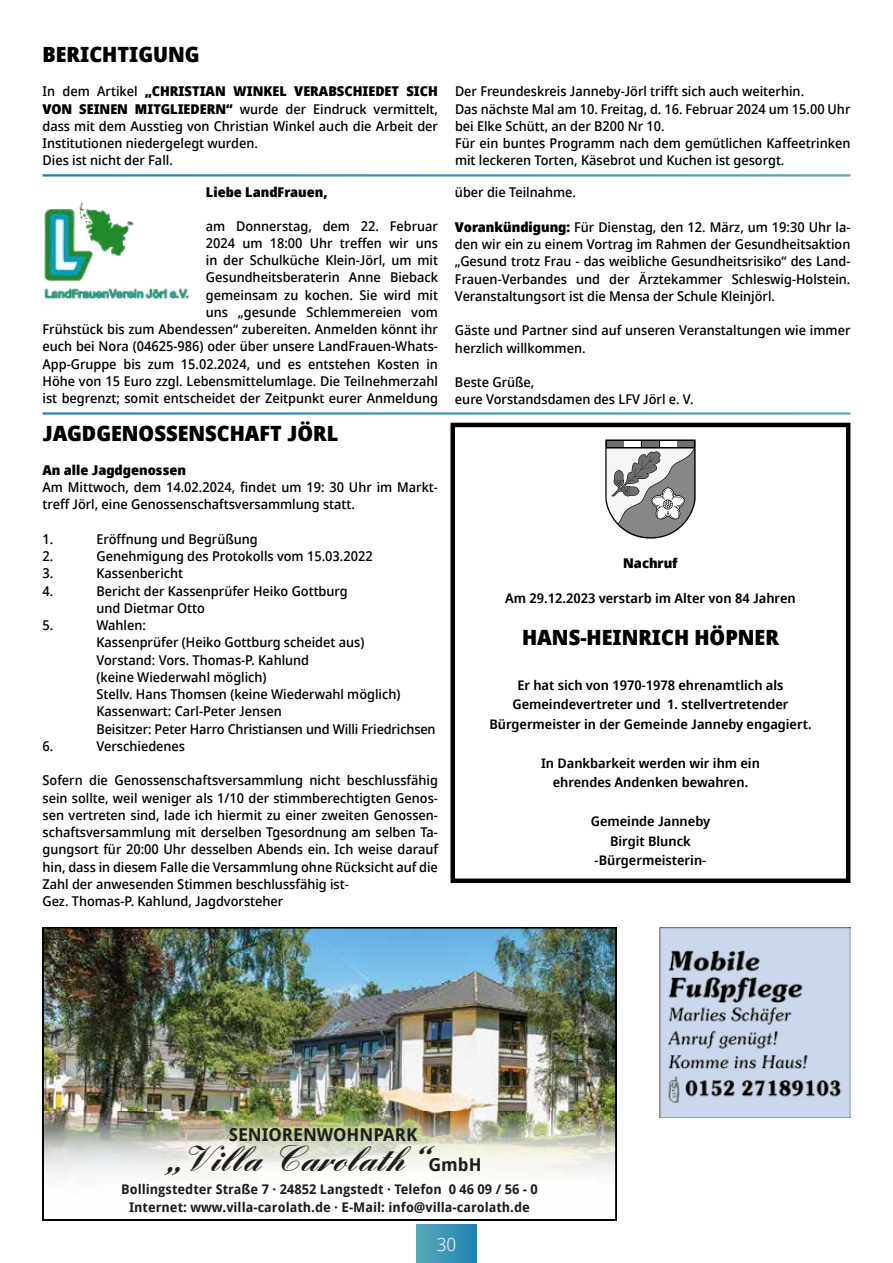
<style>
.page{position:relative;width:893px;height:1263px;background:#fff}
.page>*{position:absolute;margin:0;border:0;box-sizing:border-box;transform-origin:0 0}
.t1{font:700 36.9px "Englische Sch T";color:#1d1e1c}
.t2{font:900 21px "Avrile Sans";color:#000}
.t3{font:300 18px "Avrile Sans";color:#fff}
.t4{font:700 17.7px "Droid Sans";color:#1d1e1c}
.t5{font:500 13.5px/17.2px "Avrile Sans";color:#000}
.t6{font:600 13.5px/19.5px "Avrile Sans";color:#000;text-align:center}
.t7{font:900 13.5px "Avrile Sans";color:#000}
.t8{font:700 13.35px/18.3px "Droid Sans";color:#1d1e1c;text-align:center}
.s1{font-weight:900}
.s2{font-family:"Droid Sans";font-size:17.7px}
</style>
<div class="page">
<div style="left:417px;top:1225px;width:59px;height:38px;background:linear-gradient(to right,#59a7b5,#2084b6)"></div>
<div style="left:450px;top:423px;width:400px;height:460px;border:4px solid #000"></div>
<img style="left:44px;top:202px;width:145px;height:98px">
<svg style="left:605px;top:439px;width:91px;height:100px"></svg>
<img style="left:43px;top:927px;width:574px;height:293px">
<img style="left:660px;top:927px;width:190px;height:191px">
<h2 class="t2" style="left:43px;top:38px;width:159px">BERICHTIGUNG</h2>
<p class="t5" style="left:43px;top:83px;width:397px">In dem Artikel <span class="s1">„CHRISTIAN WINKEL VERABSCHIEDET SICH VON SEINEN MITGLIEDERN“</span> wurde der Eindruck vermittelt, dass mit dem Ausstieg von Christian Winkel auch die Arbeit der Institutionen niedergelegt wurden.<br>Dies ist nicht der Fall.</p>
<p class="t5" style="left:455px;top:83px;width:397px">Der Freundeskreis Janneby-Jörl trifft sich auch weiterhin.<br>Das nächste Mal am 10. Freitag, d. 16. Februar 2024 um 15.00 Uhr bei Elke Schütt, an der B200 Nr 10.<br>Für ein buntes Programm nach dem gemütlichen Kaffeetrinken mit leckeren Torten, Käsebrot und Kuchen ist gesorgt.</p>
<p class="t7" style="left:206px;top:182px;width:123px">Liebe LandFrauen,</p>
<p class="t5" style="left:43px;top:217px;width:397px;text-align:right">am Donnerstag, dem 22. Februar<br>2024 um 18:00 Uhr treffen wir uns<br>in der Schulküche Klein-Jörl, um mit<br>Gesundheitsberaterin Anne Bieback<br>gemeinsam zu kochen. Sie wird mit<br>uns „gesunde Schlemmereien vom<br>Frühstück bis zum Abendessen“ zubereiten. Anmelden könnt ihr euch bei Nora (04625-986) oder über unsere LandFrauen-Whats-App-Gruppe bis zum 15.02.2024, und es entstehen Kosten in Höhe von 15 Euro zzgl. Lebensmittelumlage. Die Teilnehmerzahl ist begrenzt; somit entscheidet der Zeitpunkt eurer Anmeldung</p>
<h2 class="t2" style="left:43px;top:418px;width:297px">JAGDGENOSSENSCHAFT JÖRL</h2>
<p class="t7" style="left:43px;top:460px;width:145px">An alle Jagdgenossen</p>
<p class="t5" style="left:43px;top:479px;width:397px">Am Mittwoch, dem 14.02.2024, findet um 19: 30 Uhr im Markt&shy;treff Jörl, eine Genossenschaftsversammlung statt.</p>
<p class="t5" style="left:43px;top:530px;width:12px">1.</p>
<p class="t5" style="left:97px;top:530px;width:163px">Eröffnung und Begrüßung</p>
<p class="t5" style="left:43px;top:548px;width:12px">2.</p>
<p class="t5" style="left:97px;top:548px;width:278px">Genehmigung des Protokolls vom 15.03.2022</p>
<p class="t5" style="left:43px;top:565px;width:12px">3.</p>
<p class="t5" style="left:97px;top:565px;width:88px">Kassenbericht</p>
<p class="t5" style="left:43px;top:582px;width:12px">4.</p>
<p class="t5" style="left:97px;top:582px;width:253px">Bericht der Kassenprüfer Heiko Gottburg und Dietmar Otto</p>
<p class="t5" style="left:43px;top:617px;width:12px">5.</p>
<p class="t5" style="left:97px;top:617px;width:341px">Wahlen:<br>Kassenprüfer (Heiko Gottburg scheidet aus)<br>Vorstand: Vors. Thomas-P. Kahlund<br>(keine Wiederwahl möglich)<br>Stellv. Hans Thomsen (keine Wiederwahl möglich)<br>Kassenwart: Carl-Peter Jensen<br>Beisitzer: Peter Harro Christiansen und Willi Friedrichsen</p>
<p class="t5" style="left:43px;top:738px;width:12px">6.</p>
<p class="t5" style="left:97px;top:738px;width:90px">Verschiedenes</p>
<p class="t5" style="left:43px;top:772px;width:397px">Sofern die Genossenschaftsversammlung nicht beschlussfähig sein sollte, weil weniger als 1/10 der stimmberechtigten Genos&shy;sen vertreten sind, lade ich hiermit zu einer zweiten Genossen&shy;schaftsversammlung mit derselben Tgesordnung am selben Ta&shy;gungsort für 20:00 Uhr desselben Abends ein. Ich weise darauf hin, dass in diesem Falle die Versammlung ohne Rücksicht auf die Zahl der anwesenden Stimmen beschlussfähig ist-<br>Gez. Thomas-P. Kahlund, Jagdvorsteher</p>
<p class="t5" style="left:455px;top:184px;width:123px">über die Teilnahme.</p>
<p class="t5" style="left:455px;top:218px;width:397px;text-align:justify"><span class="s1">Vorankündigung:</span> Für Dienstag, den 12. März, um 19:30 Uhr la&shy;den wir ein zu einem Vortrag im Rahmen der Gesundheitsaktion „Gesund trotz Frau - das weibliche Gesundheitsrisiko“ des Land-Frauen-Verbandes und der Ärztekammer Schleswig-Holstein.<br>Veranstaltungsort ist die Mensa der Schule Kleinjörl.</p>
<p class="t5" style="left:455px;top:322px;width:397px">Gäste und Partner sind auf unseren Veranstaltungen wie immer herzlich willkommen.</p>
<p class="t5" style="left:455px;top:374px;width:240px">Beste Grüße,<br>eure Vorstandsdamen des LFV Jörl e. V.</p>
<p class="t7" style="left:623px;top:553px;width:56px">Nachruf</p>
<p class="t6" style="left:505px;top:588px;width:292px">Am 29.12.2023 verstarb im Alter von 84 Jahren</p>
<h2 class="t2" style="left:522px;top:621px;width:258px">HANS-HEINRICH HÖPNER</h2>
<p class="t6" style="left:489px;top:675px;width:324px">Er hat sich von 1970-1978 ehrenamtlich als<br>Gemeindevertreter und 1. stellvertretender<br>Bürgermeister in der Gemeinde Janneby engagiert.</p>
<p class="t6" style="left:541px;top:753px;width:220px">In Dankbarkeit werden wir ihm ein ehrendes Andenken bewahren.</p>
<p class="t6" style="left:591px;top:812px;width:121px">Gemeinde Janneby<br>Birgit Blunck -Bürgermeisterin-</p>
<h3 class="t4" style="left:229px;top:1122px;width:190px">SENIORENWOHNPARK</h3>
<h1 class="t1" style="left:167px;top:1139px;width:316px">„Villa Carolath“ <span class="s2">GmbH</span></h1>
<p class="t8" style="left:121px;top:1179px;width:418px">Bollingstedter Straße 7 · 24852 Langstedt · Telefon 0 46 09 / 56 - 0<br>Internet: www.villa-carolath.de · E-Mail: info@villa-carolath.de</p>
<h3 class="t3" style="left:437px;top:1232px;width:21px">30</h3>
</div>
